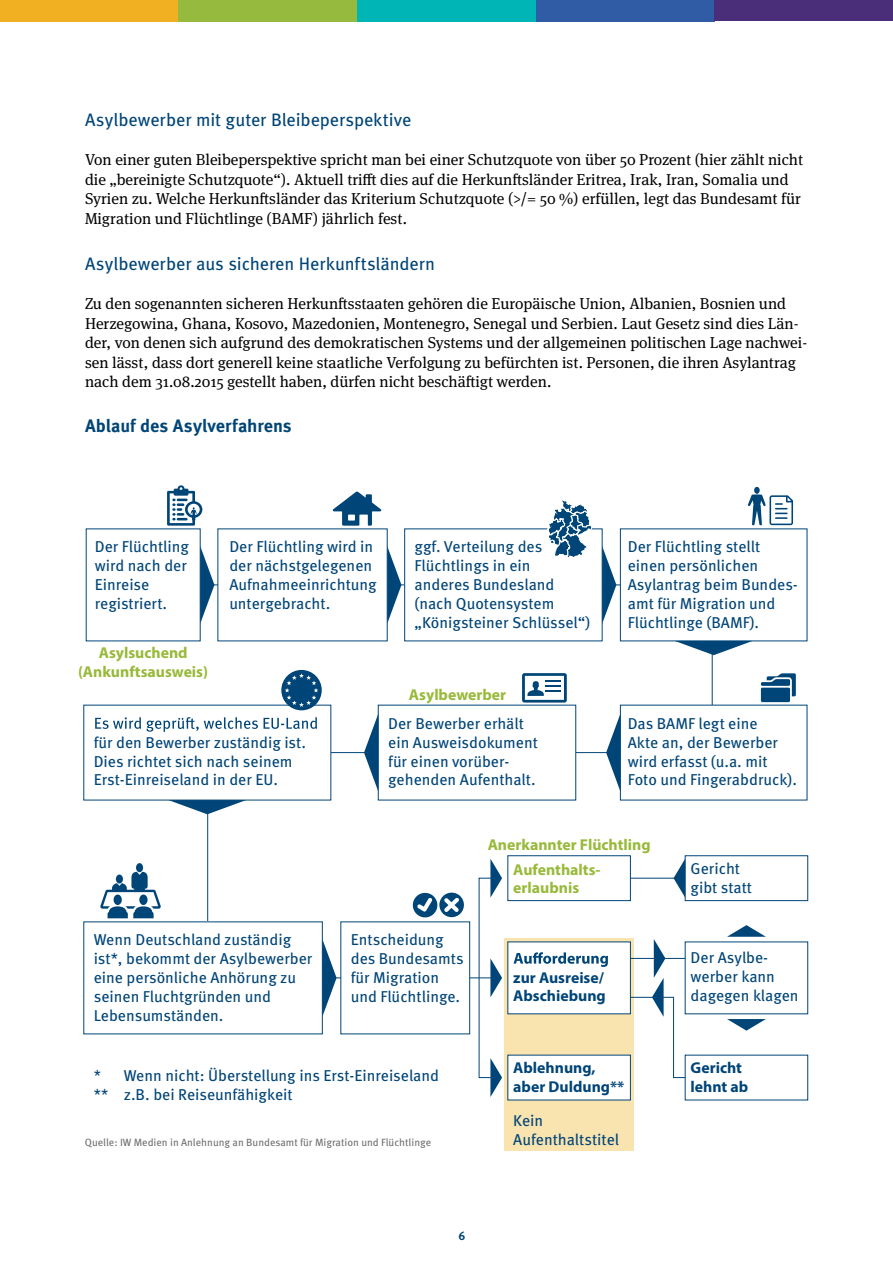
<style>
.page{position:relative;width:893px;height:1263px;background:#fff}
.page>*{position:absolute;margin:0;border:0;box-sizing:border-box;transform-origin:0 0}
.t1{font:18px "Meta OT";letter-spacing:-.005em;color:#004577}
.t2{font:700 18px "Meta OT";color:#004577}
.t3{font:15.75px/18.9px "Meta OT";color:#004578}
.t4{font:15.75px/19.5px "Meta Serif OT";color:#000}
.t5{font:700 15.75px/18.9px "Myriad Pro";color:#98b939}
.t6{font:700 15.75px/18.9px "Myriad Pro";color:#004578}
.t7{font:700 12px "Meta OT";color:#004577}
.t8{font:10.5px "Meta OT";color:#6f7072}
</style>
<div class="page">
<div style="left:0;top:0;width:179px;height:21px;background:#f0b021"></div>
<div style="left:179px;top:0;width:178px;height:21px;background:#96ba3d"></div>
<div style="left:357px;top:0;width:179px;height:21px;background:#00b5b5"></div>
<div style="left:536px;top:0;width:178px;height:21px;background:#305ca6"></div>
<div style="left:714px;top:0;width:179px;height:21px;background:#4a2e7a"></div>
<div style="left:504px;top:938px;width:130px;height:212px;background:#f9e3af"></div>
<div style="left:685px;top:855px;width:123px;height:46px;border:1px solid #004578"></div>
<div style="left:508px;top:1055px;width:122px;height:45px;background:#fff"></div>
<svg style="left:207px;top:584px;width:506px;height:395px"></svg>
<div style="left:218px;top:529px;width:169px;height:112px;background:#fff"></div>
<div style="left:405px;top:529px;width:197px;height:112px;background:#fff"></div>
<div style="left:620px;top:529px;width:187px;height:112px;background:#fff"></div>
<div style="left:84px;top:922px;width:238px;height:112px;background:#fff"></div>
<div style="left:341px;top:922px;width:129px;height:112px;background:#fff"></div>
<div style="left:508px;top:942px;width:122px;height:72px;background:#fff"></div>
<svg style="left:514px;top:952px;width:94px;height:15px"></svg>
<div style="left:378px;top:705px;width:198px;height:95px;background:#fff"></div>
<div style="left:84px;top:705px;width:247px;height:95px;background:#fff"></div>
<svg style="left:95px;top:717px;width:222px;height:15px"></svg>
<div style="left:620px;top:705px;width:187px;height:95px;background:#fff"></div>
<svg style="left:200px;top:546px;width:14px;height:78px"></svg>
<svg style="left:387px;top:546px;width:14px;height:78px"></svg>
<svg style="left:322px;top:939px;width:15px;height:78px"></svg>
<svg style="left:490px;top:958px;width:12px;height:39px"></svg>
<svg style="left:727px;top:925px;width:39px;height:12px"></svg>
<svg style="left:727px;top:1019px;width:39px;height:12px"></svg>
<svg style="left:490px;top:1058px;width:12px;height:39px"></svg>
<svg style="left:490px;top:859px;width:12px;height:39px"></svg>
<svg style="left:673px;top:859px;width:12px;height:39px"></svg>
<svg style="left:602px;top:546px;width:14px;height:78px"></svg>
<svg style="left:606px;top:714px;width:14px;height:77px"></svg>
<svg style="left:364px;top:714px;width:14px;height:77px"></svg>
<svg style="left:675px;top:641px;width:78px;height:14px"></svg>
<svg style="left:168px;top:800px;width:78px;height:14px"></svg>
<hr style="left:630px;top:878px;width:45px;height:1px;background:#004578">
<svg style="left:630px;top:939px;width:56px;height:139px"></svg>
<svg style="left:547px;top:500px;width:45px;height:58px"></svg>
<svg style="left:281px;top:670px;width:41px;height:40px"></svg>
<svg style="left:285px;top:673px;width:33px;height:34px"></svg>
<svg style="left:332px;top:491px;width:50px;height:35px"></svg>
<svg style="left:167px;top:485px;width:35px;height:41px"></svg>
<div style="left:754px;top:487px;width:6px;height:7px;background:#004578;border-radius:50%"></div>
<div style="left:761px;top:688px;width:29px;height:14px;background:#004578;border-radius:2px"></div>
<svg style="left:761px;top:673px;width:35px;height:23px"></svg>
<svg style="left:522px;top:673px;width:45px;height:29px"></svg>
<div style="left:136px;top:863px;width:7px;height:9px;background:#004578;border-radius:50%"></div>
<svg style="left:100px;top:872px;width:61px;height:46px"></svg>
<div style="left:139px;top:894px;width:9px;height:11px;background:#004578;border-radius:50%"></div>
<svg style="left:748px;top:494px;width:45px;height:31px"></svg>
<svg style="left:412px;top:892px;width:52px;height:26px"></svg>
<p class="t1" style="left:85px;top:109px;width:328px">Asylbewerber mit guter Bleibeperspektive</p>
<p class="t4" style="left:85px;top:150px;width:720px">Von einer guten Bleibeperspektive spricht man bei einer Schutzquote von über 50 Prozent (hier zählt nicht die „bereinigte Schutzquote“). Aktuell trifft dies auf die Herkunftsländer Eritrea, Irak, Iran, Somalia und Syrien zu. Welche Herkunftsländer das Kriterium Schutzquote (&gt;/= 50 %) erfüllen, legt das Bundesamt für Migration und Flüchtlinge (BAMF) jährlich fest.</p>
<p class="t1" style="left:85px;top:253px;width:352px">Asylbewerber aus sicheren Herkunftsländern</p>
<p class="t4" style="left:85px;top:294px;width:724px">Zu den sogenannten sicheren Herkunftsstaaten gehören die Europäische Union, Albanien, Bosnien und Herzegowina, Ghana, Kosovo, Mazedonien, Montenegro, Senegal und Serbien. Laut Gesetz sind dies Län&shy;der, von denen sich aufgrund des demokratischen Systems und der allgemeinen politischen Lage nachwei&shy;sen lässt, dass dort generell keine staatliche Verfolgung zu befürchten ist. Personen, die ihren Asylantrag nach dem 31.08.2015 gestellt haben, dürfen nicht beschäftigt werden.</p>
<p class="t2" style="left:85px;top:415px;width:208px">Ablauf des Asylverfahrens</p>
<p class="t3" style="left:95px;top:538px;width:96px">Der Flüchtling wird nach der<br>Einreise registriert.</p>
<p class="t3" style="left:229px;top:538px;width:149px">Der Flüchtling wird in der nächstgelegenen<br>Aufnahmeeinrichtung untergebracht.</p>
<p class="t3" style="left:415px;top:538px;width:177px">ggf. Verteilung des<br>Flüchtlings in ein<br>anderes Bundesland (nach Quotensystem „Königsteiner Schlüssel“)</p>
<p class="t5" style="left:78px;top:643px;width:131px;text-align:center">Asylsuchend (Ankunftsausweis)</p>
<p class="t3" style="left:94px;top:733px;width:214px">für den Bewerber zuständig ist.<br>Dies richtet sich nach seinem<br>Erst-Einreiseland in der EU.</p>
<p class="t5" style="left:409px;top:685px;width:99px">Asylbewerber</p>
<p class="t3" style="left:388px;top:714px;width:151px">Der Bewerber erhält ein Ausweisdokument für einen vorüber&shy;gehenden Aufenthalt.</p>
<p class="t3" style="left:628px;top:538px;width:172px">Der Flüchtling stellt einen persönlichen<br>Asylantrag beim Bundes&shy;amt für Migration und<br>Flüchtlinge (BAMF).</p>
<p class="t3" style="left:628px;top:714px;width:171px">Das BAMF legt eine<br>Akte an, der Bewerber wird erfasst (u.a. mit<br>Foto und Fingerabdruck).</p>
<p class="t3" style="left:94px;top:931px;width:220px">Wenn Deutschland zuständig ist*, bekommt der Asylbewerber eine persönliche Anhörung zu seinen Fluchtgründen und<br>Lebensumständen.</p>
<p class="t3" style="left:351px;top:931px;width:114px">Entscheidung des Bundesamts für Migration und Flüchtlinge.</p>
<p class="t3" style="left:94px;top:1066px;width:347px">* Wenn nicht: Überstellung ins Erst-Einreiseland ** z.B. bei Reiseunfähigkeit</p>
<p class="t8" style="left:85px;top:1136px;width:348px">Quelle: IW Medien in Anlehnung an Bundesamt für Migration und Flüchtlinge</p>
<p class="t5" style="left:488px;top:835px;width:164px">Anerkannter Flüchtling</p>
<p class="t5" style="left:513px;top:859px;width:89px">Aufenthalts&shy;erlaubnis</p>
<p class="t6" style="left:513px;top:967px;width:94px">zur Ausreise/<br>Abschiebung</p>
<p class="t6" style="left:513px;top:1058px;width:113px">Ablehnung, aber Duldung**</p>
<p class="t3" style="left:513px;top:1111px;width:107px">Kein<br>Aufenthaltstitel</p>
<p class="t7" style="left:459px;top:1228px;width:8px">6</p>
<p class="t3" style="left:691px;top:860px;width:63px">Gericht gibt statt</p>
<p class="t3" style="left:691px;top:949px;width:110px">Der Asylbe&shy;werber kann dagegen klagen</p>
<p class="t6" style="left:691px;top:1058px;width:59px">Gericht lehnt ab</p>
</div>
